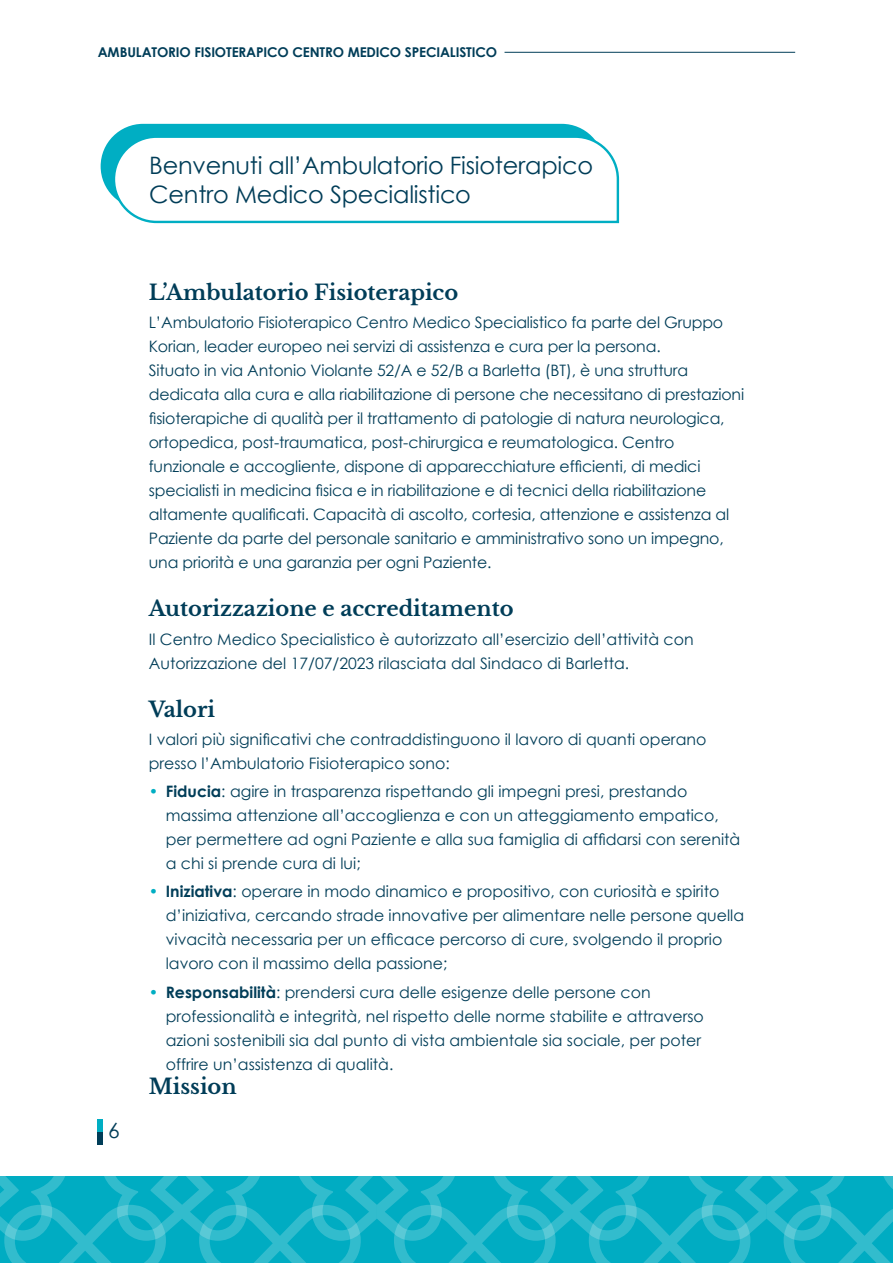
<style>
.page{position:relative;width:893px;height:1263px;background:#fff}
.page>*{position:absolute;margin:0;border:0;box-sizing:border-box;transform-origin:0 0}
.t1{font:24px/28.8px "Century Gothic";letter-spacing:-.01em;color:#003d58}
.t2{font:700 21px "Libre Baskerville";color:#003d58}
.t3{font:21px "Century Gothic";color:#003d58}
.t4{font:15.75px/24px "Century Gothic";color:#003d58}
.t5{font:700 13.5px "Century Gothic";letter-spacing:-.01em;color:#003d58}
.s1{color:#00aec3}
.s2{font-weight:700}
</style>
<div class="page">
<svg style="left:0;top:1176px;width:893px;height:87px;background:#13b2c6"></svg>
<hr style="left:504px;top:52px;width:291px;height:1px;background:#003d58">
<div style="left:98px;top:1132px;width:5px;height:12px;background:#003d58"></div>
<div style="left:98px;top:1119px;width:5px;height:13px;background:#00aec3"></div>
<svg style="left:101px;top:124px;width:488px;height:71px;background:#18b5c8"></svg>
<svg style="left:112px;top:134px;width:508px;height:90px"></svg>
<p class="t5" style="left:98px;top:44px;width:401px">AMBULATORIO FISIOTERAPICO CENTRO MEDICO SPECIALISTICO</p>
<h1 class="t1" style="left:149px;top:150px;width:445px">Benvenuti all’Ambulatorio Fisioterapico<br>Centro Medico Specialistico</h1>
<h2 class="t3" style="left:108px;top:1118px;width:13px">6</h2>
<h2 class="t2" style="left:149px;top:280px;width:311px">L’Ambulatorio Fisioterapico</h2>
<p class="t4" style="left:149px;top:310px;width:597px">L’Ambulatorio Fisioterapico Centro Medico Specialistico fa parte del Gruppo Korian, leader europeo nei servizi di assistenza e cura per la persona.<br>Situato in via Antonio Violante 52/A e 52/B a Barletta (BT), è una struttura dedicata alla cura e alla riabilitazione di persone che necessitano di prestazioni fisioterapiche di qualità per il trattamento di patologie di natura neurologica, ortopedica, post-traumatica, post-chirurgica e reumatologica. Centro funzionale e accogliente, dispone di apparecchiature efficienti, di medici specialisti in medicina fisica e in riabilitazione e di tecnici della riabilitazione altamente qualificati. Capacità di ascolto, cortesia, attenzione e assistenza al Paziente da parte del personale sanitario e amministrativo sono un impegno, una priorità e una garanzia per ogni Paziente.</p>
<h2 class="t2" style="left:149px;top:596px;width:366px">Autorizzazione e accreditamento</h2>
<p class="t4" style="left:149px;top:627px;width:546px">Il Centro Medico Specialistico è autorizzato all’esercizio dell’attività con<br>Autorizzazione del 17/07/2023 rilasciata dal Sindaco di Barletta.</p>
<h2 class="t2" style="left:149px;top:696px;width:68px">Valori</h2>
<p class="t4" style="left:149px;top:727px;width:559px">I valori più significativi che contraddistinguono il lavoro di quanti operano presso l’Ambulatorio Fisioterapico sono:</p>
<p class="t4" style="left:166px;top:779px;width:576px;text-indent:-17px"><span class="s1">•</span> <span class="s2">Fiducia</span>: agire in trasparenza rispettando gli impegni presi, prestando massima attenzione all’accoglienza e con un atteggiamento empatico, per permettere ad ogni Paziente e alla sua famiglia di affidarsi con serenità a chi si prende cura di lui;</p>
<p class="t4" style="left:166px;top:879px;width:580px;text-indent:-17px"><span class="s1">•</span> <span class="s2">Iniziativa</span>: operare in modo dinamico e propositivo, con curiosità e spirito d’iniziativa, cercando strade innovative per alimentare nelle persone quella vivacità necessaria per un efficace percorso di cure, svolgendo il proprio lavoro con il massimo della passione;</p>
<p class="t4" style="left:166px;top:980px;width:540px;text-indent:-17px"><span class="s1">•</span> <span class="s2">Responsabilità</span>: prendersi cura delle esigenze delle persone con professionalità e integrità, nel rispetto delle norme stabilite e attraverso azioni sostenibili sia dal punto di vista ambientale sia sociale, per poter offrire un’assistenza di qualità.</p>
<h2 class="t2" style="left:149px;top:1073px;width:89px">Mission</h2>
</div>
